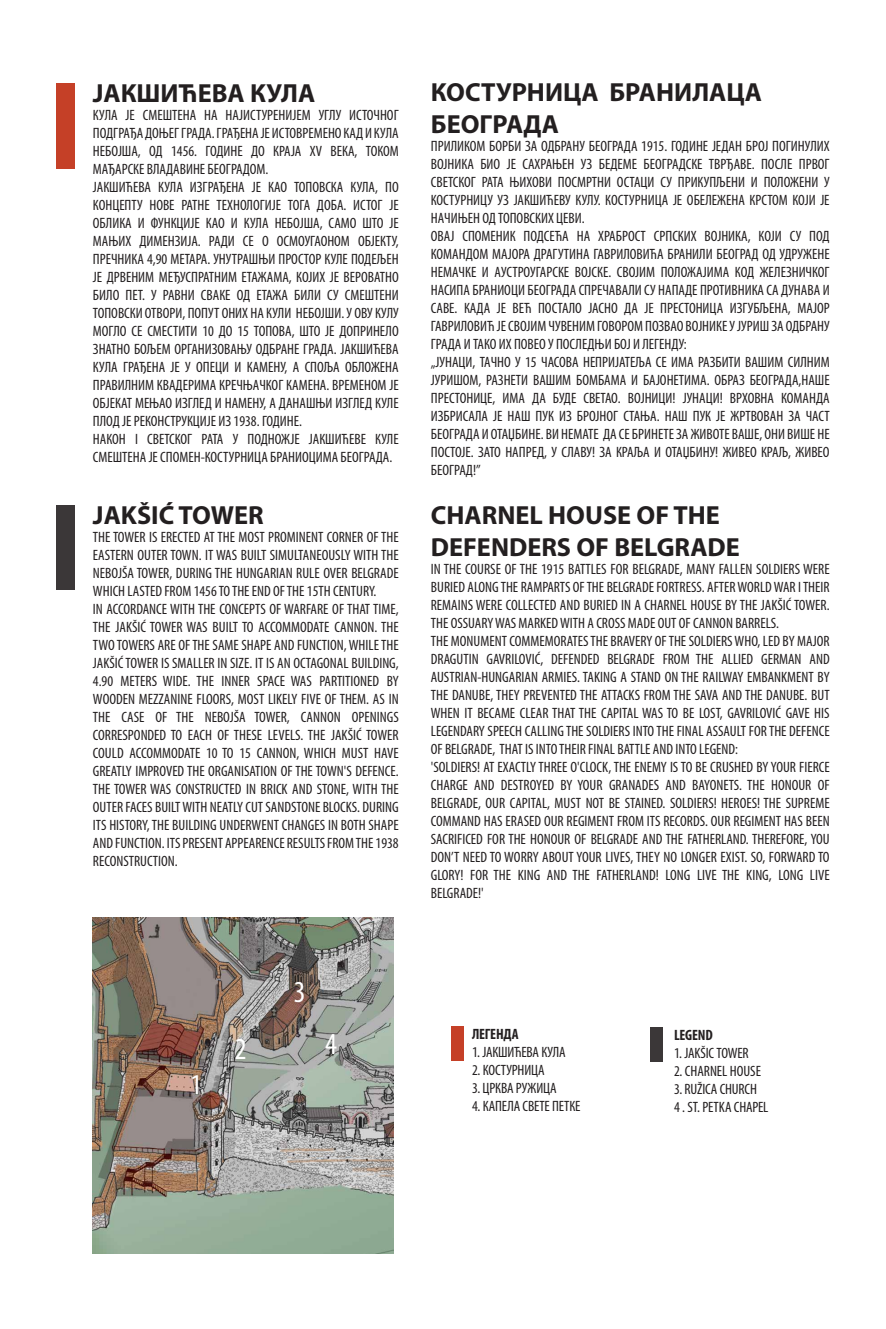
<style>
.page{position:relative;width:886px;height:1329px;background:#fff}
.page>*{position:absolute;margin:0;border:0;box-sizing:border-box;transform-origin:0 0}
.t1{font:condensed 30.56px "Myriad Pro";color:#fff}
.t2{font:condensed 28.81px "Myriad Pro";color:#fff}
.t3{font:700 26.25px/31.5px "Myriad Pro";color:#231f20}
.t4{font:condensed 15px/18px "Myriad Pro";color:#231f20}
.t5{font:700 condensed 15px "Myriad Pro";letter-spacing:-.015em;color:#231f20}
</style>
<div class="page">
<div style="left:57px;top:83px;width:18px;height:85px;background:#c54027"></div>
<div style="left:56px;top:505px;width:19px;height:85px;background:#3b3738"></div>
<img style="left:93px;top:918px;width:300px;height:335px">
<div style="left:452px;top:1026px;width:12px;height:35px;background:#c54027"></div>
<div style="left:651px;top:1027px;width:12px;height:34px;background:#3b3738"></div>
<h3 class="t3" style="left:93px;top:76px;width:224px">ЈАКШИЋЕВА КУЛА</h3>
<p class="t4" style="left:93px;top:105px;width:307px">КУЛА ЈЕ СМEШТЕНА НА НАЈИСТУРЕНИЈЕМ УГЛУ ИСТОЧНОГ ПОДГРАЂА ДОЊЕГ ГРАДА. ГРАЂЕНА ЈЕ ИСТОВРЕМЕНО КАД И КУЛА НЕБОЈША, ОД 1456. ГОДИНЕ ДО КРАЈА XV ВЕКА, ТОКОМ МАЂАРСКЕ ВЛАДАВИНЕ БЕОГРАДОМ.<br>ЈАКШИЋЕВА КУЛА ИЗГРАЂЕНА ЈЕ КАО ТОПОВСКА КУЛА, ПО КОНЦЕПТУ НОВЕ РАТНЕ ТЕХНОЛОГИЈЕ ТОГА ДОБА. ИСТОГ ЈЕ ОБЛИКА И ФУНКЦИЈЕ КАО И КУЛА НЕБОЈША, САМО ШТО ЈЕ МАЊИХ ДИМЕНЗИЈА. РАДИ СЕ О ОСМОУГАОНОМ ОБЈЕКТУ, ПРЕЧНИКА 4,90 МЕТАРА. УНУТРАШЊИ ПРОСТОР КУЛЕ ПОДЕЉЕН ЈЕ ДРВЕНИМ МЕЂУСПРАТНИМ ЕТАЖАМА, КОЈИХ ЈЕ ВЕРОВАТНО БИЛО ПЕТ. У РАВНИ СВАКЕ ОД ЕТАЖА БИЛИ СУ СМЕШТЕНИ ТОПОВСКИ ОТВОРИ, ПОПУТ ОНИХ НА КУЛИ НЕБОЈШИ. У ОВУ КУЛУ МОГЛО СЕ СМЕСТИТИ 10 ДО 15 ТОПОВА, ШТО ЈЕ ДОПРИНЕЛО ЗНАТНО БОЉЕМ ОРГАНИЗОВАЊУ ОДБРАНЕ ГРАДА. ЈАКШИЋЕВА КУЛА ГРАЂЕНА ЈЕ У ОПЕЦИ И КАМЕНУ, А СПОЉА ОБЛОЖЕНА ПРАВИЛНИМ КВАДЕРИМА КРЕЧЊАЧКОГ КАМЕНА. ВРЕМЕНОМ ЈЕ ОБЈЕКАТ МЕЊАО ИЗГЛЕД И НАМЕНУ, А ДАНАШЊИ ИЗГЛЕД КУЛЕ ПЛОД ЈЕ РЕКОНСТРУКЦИЈЕ ИЗ 1938. ГОДИНЕ.<br>НАКОН I СВЕТСКОГ РАТА У ПОДНОЖЈЕ ЈАКШИЋЕВЕ КУЛЕ СМЕШТЕНА ЈЕ СПОМЕН-КОСТУРНИЦА БРАНИОЦИМА БЕОГРАДА.</p>
<h3 class="t3" style="left:93px;top:499px;width:172px">JAKŠIĆ TOWER</h3>
<p class="t4" style="left:93px;top:528px;width:307px">THE TOWER IS ERECTED AT THE MOST PROMINENT CORNER OF THE EASTERN OUTER TOWN. IT WAS BUILT SIMULTANEOUSLY WITH THE NEBOJŠA TOWER, DURING THE HUNGARIAN RULE OVER BELGRADE WHICH LASTED FROM 1456 TO THE END OF THE 15TH CENTURY.<br>IN ACCORDANCE WITH THE CONCEPTS OF WARFARE OF THAT TIME, THE JAKŠIĆ TOWER WAS BUILT TO ACCOMMODATE CANNON. THE TWO TOWERS ARE OF THE SAME SHAPE AND FUNCTION, WHILE THE JAKŠIĆ TOWER IS SMALLER IN SIZE. IT IS AN OCTAGONAL BUILDING, 4.90 METERS WIDE. THE INNER SPACE WAS PARTITIONED BY WOODEN MEZZANINE FLOORS, MOST LIKELY FIVE OF THEM. AS IN THE CASE OF THE NEBOJŠA TOWER, CANNON OPENINGS CORRESPONDED TO EACH OF THESE LEVELS. THE JAKŠIĆ TOWER COULD ACCOMMODATE 10 TO 15 CANNON, WHICH MUST HAVE GREATLY IMPROVED THE ORGANISATION OF THE TOWN'S DEFENCE.<br>THE TOWER WAS CONSTRUCTED IN BRICK AND STONE, WITH THE OUTER FACES BUILT WITH NEATLY CUT SANDSTONE BLOCKS. DURING ITS HISTORY, THE BUILDING UNDERWENT CHANGES IN BOTH SHAPE AND FUNCTION. ITS PRESENT APPEARENCE RESULTS FROM THE 1938<br>RECONSTRUCTION.</p>
<h3 class="t3" style="left:431px;top:76px;width:333px">КОСТУРНИЦА БРАНИЛАЦА<br>БЕОГРАДА</h3>
<p class="t4" style="left:431px;top:137px;width:400px">ПРИЛИКОМ БОРБИ ЗА ОДБРАНУ БЕОГРАДА 1915. ГОДИНЕ ЈЕДАН БРОЈ ПОГИНУЛИХ ВОЈНИКА БИО ЈЕ САХРАЊЕН УЗ БЕДЕМЕ БЕОГРАДСКЕ ТВРЂАВЕ. ПОСЛЕ ПРВОГ СВЕТСКОГ РАТА ЊИХОВИ ПОСМРТНИ ОСТАЦИ СУ ПРИКУПЉЕНИ И ПОЛОЖЕНИ У КОСТУРНИЦУ УЗ ЈАКШИЋЕВУ КУЛУ. КОСТУРНИЦА ЈЕ ОБЕЛЕЖЕНА КРСТОМ КОЈИ ЈЕ НАЧИЊЕН ОД ТОПОВСКИХ ЦЕВИ.<br>ОВАЈ СПОМЕНИК ПОДСЕЋА НА ХРАБРОСТ СРПСКИХ ВОЈНИКА, КОЈИ СУ ПОД КОМАНДОМ МАЈОРА ДРАГУТИНА ГАВРИЛОВИЋА БРАНИЛИ БЕОГРАД ОД УДРУЖЕНЕ НЕМАЧКЕ И АУСТРОУГАРСКЕ ВОЈСКЕ. СВОЈИМ ПОЛОЖАЈИМА КОД ЖЕЛЕЗНИЧКОГ НАСИПА БРАНИОЦИ БЕОГРАДА СПРЕЧАВАЛИ СУ НАПАДЕ ПРОТИВНИКА СА ДУНАВА И САВЕ. КАДА ЈЕ ВЕЋ ПОСТАЛО ЈАСНО ДА ЈЕ ПРЕСТОНИЦА ИЗГУБЉЕНА, МАЈОР ГАВРИЛОВИЋ ЈЕ СВОЈИМ ЧУВЕНИМ ГОВОРОМ ПОЗВАО ВОЈНИКЕ У ЈУРИШ ЗА ОДБРАНУ ГРАДА И ТАКО ИХ ПОВЕО У ПОСЛЕДЊИ БОЈ И ЛЕГЕНДУ:<br>„ЈУНАЦИ, ТАЧНО У 15 ЧАСОВА НЕПРИЈАТЕЉА СЕ ИМА РАЗБИТИ ВАШИМ СИЛНИМ ЈУРИШОМ, РАЗНЕТИ ВАШИМ БОМБАМА И БАЈОНЕТИМА. ОБРАЗ БЕОГРАДА,НАШЕ ПРЕСТОНИЦЕ, ИМА ДА БУДЕ СВЕТАО. ВОЈНИЦИ! ЈУНАЦИ! ВРХОВНА КОМАНДА ИЗБРИСАЛА ЈЕ НАШ ПУК ИЗ БРОЈНОГ СТАЊА. НАШ ПУК ЈЕ ЖРТВОВАН ЗА ЧАСТ БЕОГРАДА И ОТАЏБИНЕ. ВИ НЕМАТЕ ДА СЕ БРИНЕТЕ ЗА ЖИВОТЕ ВАШЕ, ОНИ ВИШЕ НЕ ПОСТОЈЕ. ЗАТО НАПРЕД, У СЛАВУ! ЗА КРАЉА И ОТАЏБИНУ! ЖИВЕО КРАЉ, ЖИВЕО БЕОГРАД!”</p>
<h3 class="t3" style="left:431px;top:499px;width:311px">CHARNEL HOUSE OF THE<br>DEFENDERS OF BELGRADE</h3>
<p class="t4" style="left:431px;top:559px;width:400px">IN THE COURSE OF THE 1915 BATTLES FOR BELGRADE, MANY FALLEN SOLDIERS WERE BURIED ALONG THE RAMPARTS OF THE BELGRADE FORTRESS. AFTER WORLD WAR I THEIR REMAINS WERE COLLECTED AND BURIED IN A CHARNEL HOUSE BY THE JAKŠIĆ TOWER.<br>THE OSSUARY WAS MARKED WITH A CROSS MADE OUT OF CANNON BARRELS.<br>THE MONUMENT COMMEMORATES THE BRAVERY OF THE SOLDIERS WHO, LED BY MAJOR DRAGUTIN GAVRILOVIĆ, DEFENDED BELGRADE FROM THE ALLIED GERMAN AND AUSTRIAN-HUNGARIAN ARMIES. TAKING A STAND ON THE RAILWAY EMBANKMENT BY THE DANUBE, THEY PREVENTED THE ATTACKS FROM THE SAVA AND THE DANUBE. BUT WHEN IT BECAME CLEAR THAT THE CAPITAL WAS TO BE LOST, GAVRILOVIĆ GAVE HIS LEGENDARY SPEECH CALLING THE SOLDIERS INTO THE FINAL ASSAULT FOR THE DEFENCE OF BELGRADE, THAT IS INTO THEIR FINAL BATTLE AND INTO LEGEND:<br>'SOLDIERS! AT EXACTLY THREE O'CLOCK, THE ENEMY IS TO BE CRUSHED BY YOUR FIERCE CHARGE AND DESTROYED BY YOUR GRANADES AND BAYONETS. THE HONOUR OF BELGRADE, OUR CAPITAL, MUST NOT BE STAINED. SOLDIERS! HEROES! THE SUPREME COMMAND HAS ERASED OUR REGIMENT FROM ITS RECORDS. OUR REGIMENT HAS BEEN SACRIFICED FOR THE HONOUR OF BELGRADE AND THE FATHERLAND. THEREFORE, YOU DON’T NEED TO WORRY ABOUT YOUR LIVES, THEY NO LONGER EXIST. SO, FORWARD TO GLORY! FOR THE KING AND THE FATHERLAND! LONG LIVE THE KING, LONG LIVE BELGRADE!'</p>
<h1 class="t1" style="left:294px;top:973px;width:13px">3</h1>
<h2 class="t2" style="left:191px;top:1067px;width:13px">1</h2>
<h1 class="t1" style="left:235px;top:1031px;width:13px">2</h1>
<h1 class="t1" style="left:325px;top:1025px;width:13px">4</h1>
<p class="t5" style="left:472px;top:1025px;width:48px">ЛЕГЕНДА</p>
<p class="t4" style="left:472px;top:1043px;width:95px">1. ЈАКШИЋЕВА КУЛА</p>
<p class="t4" style="left:472px;top:1061px;width:74px">2. КОСТУРНИЦА</p>
<p class="t4" style="left:472px;top:1079px;width:86px">3. ЦРКВА РУЖИЦА</p>
<p class="t4" style="left:472px;top:1097px;width:110px">4. КАПЕЛА СВЕТЕ ПЕТКЕ</p>
<p class="t5" style="left:674px;top:1025px;width:40px">LEGEND</p>
<p class="t4" style="left:674px;top:1043px;width:76px">1. JAKŠIC TOWER</p>
<p class="t4" style="left:674px;top:1061px;width:89px">2. CHARNEL HOUSE</p>
<p class="t4" style="left:674px;top:1079px;width:96px">3. RUŽICA CHURCH<br>4 . ST. PETKA CHAPEL</p>
</div>
